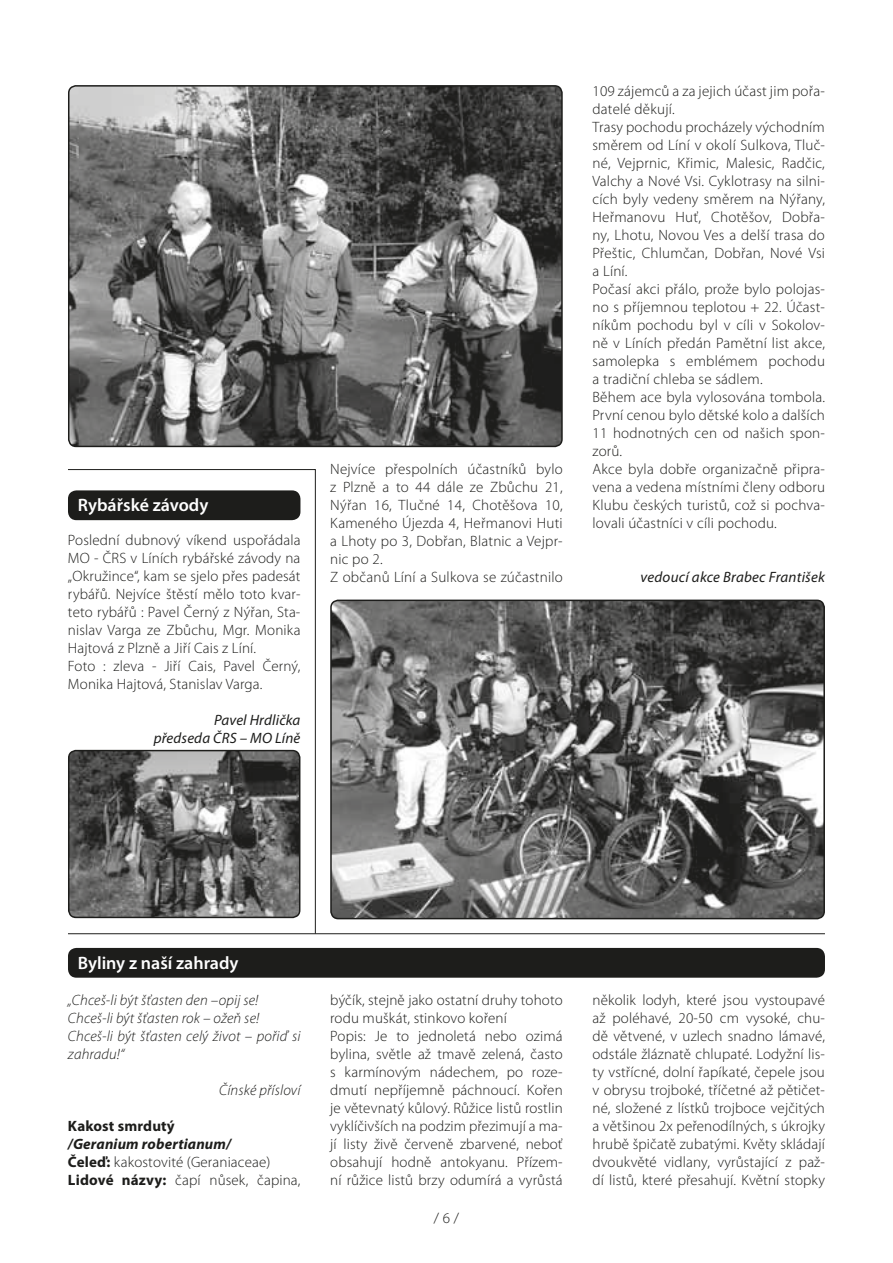
<style>
.page{position:relative;width:893px;height:1263px;background:#fff}
.page>*{position:absolute;margin:0;border:0;box-sizing:border-box;transform-origin:0 0}
.t1{font:600 18px "Myriad Pro";color:#fff}
.t2{font:300 15px/18px "Myriad Pro";letter-spacing:.015em;color:#1d1d1b}
.t3{font:italic 300 15px/18px "Myriad Pro";letter-spacing:.01em;color:#1d1d1b}
.t4{font:italic 15px/18px "Myriad Pro";letter-spacing:.01em;color:#1d1d1b;text-align:right}
.t5{font:700 15px "Myriad Pro";letter-spacing:.01em;color:#1d1d1b}
.s1{font-weight:700;font-style:italic}
.s2{font-weight:700}
</style>
<div class="page">
<img style="left:331px;top:600px;width:493px;height:319px;border-radius:7px">
<div style="left:330px;top:600px;width:495px;height:319px;border:2px solid #1d1d1b;border-radius:7px"></div>
<svg style="left:68px;top:469px;width:248px;height:464px"></svg>
<div style="left:68px;top:948px;width:757px;height:30px;background:#1d1d1b;border-radius:9px"></div>
<hr style="left:68px;top:933px;width:757px;height:1px;background:#1d1d1b">
<img style="left:69px;top:86px;width:493px;height:360px;border-radius:7px">
<div style="left:68px;top:85px;width:495px;height:362px;border:2px solid #1d1d1b;border-radius:7px"></div>
<p class="t1" style="left:78px;top:499px;width:132px">Rybářské závody</p>
<p class="t2" style="left:68px;top:532px;width:234px">Poslední dubnový víkend uspořádala MO - ČRS v Líních rybářské závody na „Okružince“, kam se sjelo přes padesát rybářů. Nejvíce štěstí mělo toto kvar&shy;teto rybářů : Pavel Černý z Nýřan, Sta&shy;nislav Varga ze Zbůchu, Mgr. Monika Hajtová z Plzně a Jiří Cais z Líní.<br>Foto : zleva - Jiří Cais, Pavel Černý, Monika Hajtová, Stanislav Varga.</p>
<p class="t4" style="left:154px;top:711px;width:148px">Pavel Hrdlička<br>předseda ČRS – MO Líně</p>
<p class="t2" style="left:330px;top:461px;width:234px">Nejvíce přespolních účastníků bylo z Plzně a to 44 dále ze Zbůchu 21,<br>Nýřan 16, Tlučné 14, Chotěšova 10,<br>Kameného Újezda 4, Heřmanovi Huti a Lhoty po 3, Dobřan, Blatnic a Vejpr&shy;nic po 2.<br>Z občanů Líní a Sulkova se zúčastnilo</p>
<p class="t2" style="left:592px;top:83px;width:234px">109 zájemců a za jejich účast jim pořa&shy;datelé děkují.<br>Trasy pochodu procházely východním směrem od Líní v okolí Sulkova, Tluč&shy;né, Vejprnic, Křimic, Malesic, Radčic,<br>Valchy a Nové Vsi. Cyklotrasy na silni&shy;cích byly vedeny směrem na Nýřany,<br>Heřmanovu Huť, Chotěšov, Dobřa&shy;ny, Lhotu, Novou Ves a delší trasa do<br>Přeštic, Chlumčan, Dobřan, Nové Vsi a Líní.<br>Počasí akci přálo, prože bylo polojas&shy;no s příjemnou teplotou + 22. Účast&shy;níkům pochodu byl v cíli v Sokolov&shy;ně v Líních předán Pamětní list akce, samolepka s emblémem pochodu a tradiční chleba se sádlem.<br>Během ace byla vylosována tombola.<br>První cenou bylo dětské kolo a dalších<br>11 hodnotných cen od našich spon&shy;zorů.<br>Akce byla dobře organizačně připra&shy;vena a vedena místními členy odboru<br>Klubu českých turistů, což si pochva&shy;lovali účastníci v cíli pochodu.</p>
<p class="t4" style="left:640px;top:568px;width:186px">vedoucí akce Brabec František</p>
<p class="t1" style="left:78px;top:956px;width:162px">Byliny z naší zahrady</p>
<p class="t3" style="left:68px;top:990px;width:234px">„Chceš-li být šťasten den –opij se!<br>Chceš-li být šťasten rok – ožeň se!<br>Chceš-li být šťasten celý život – pořiď si zahradu!“</p>
<p class="t3" style="left:219px;top:1080px;width:83px">Čínské přísloví</p>
<p class="t5" style="left:68px;top:1117px;width:108px">Kakost smrdutý</p>
<p class="t2" style="left:68px;top:1136px;width:234px"><span class="s1">/Geranium robertianum/<br></span><span class="s2">Čeleď:</span> kakostovité (Geraniaceae)<br><span class="s2">Lidové názvy:</span> čapí nůsek, čapina,</p>
<p class="t2" style="left:330px;top:992px;width:234px">býčík, stejně jako ostatní druhy tohoto rodu muškát, stinkovo koření<br>Popis: Je to jednoletá nebo ozimá bylina, světle až tmavě zelená, často s karmínovým nádechem, po roze&shy;dmutí nepříjemně páchnoucí. Kořen je větevnatý kůlový. Růžice listů rostlin vyklíčivších na podzim přezimují a ma&shy;jí listy živě červeně zbarvené, neboť obsahují hodně antokyanu. Přízem&shy;ní růžice listů brzy odumírá a vyrůstá</p>
<p class="t2" style="left:592px;top:992px;width:234px;text-align:justify">několik lodyh, které jsou vystoupavé až poléhavé, 20-50 cm vysoké, chu&shy;dě větvené, v uzlech snadno lámavé, odstále žláznatě chlupaté. Lodyžní lis&shy;ty vstřícné, dolní řapíkaté, čepele jsou v obrysu trojboké, tříčetné až pětičet&shy;né, složené z lístků trojboce vejčitých a většinou 2x peřenodílných, s úkrojky hrubě špičatě zubatými. Květy skládají dvoukvěté vidlany, vyrůstající z paž&shy;dí listů, které přesahují. Květní stopky</p>
<p class="t2" style="left:434px;top:1210px;width:27px">/ 6 /</p>
</div>
